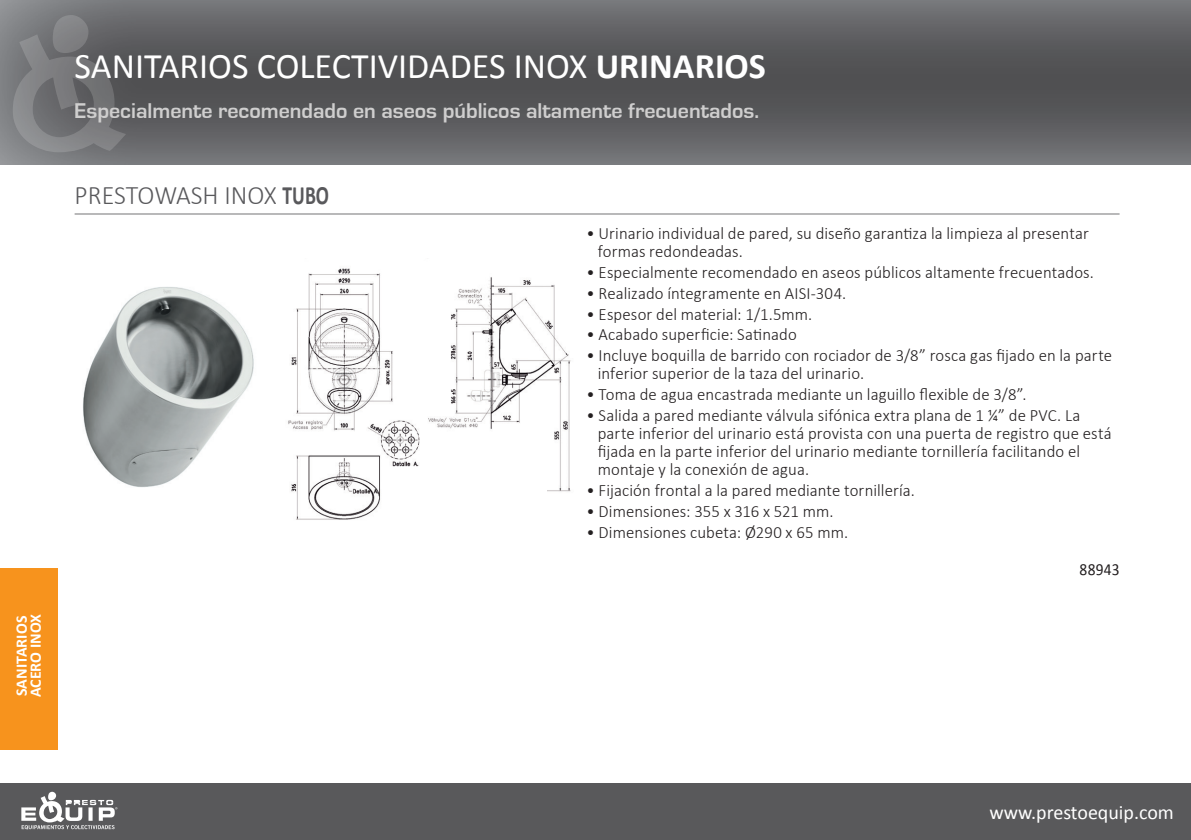
<style>
.page{position:relative;width:1191px;height:840px;background:#fff}
.page>*{position:absolute;margin:0;border:0;box-sizing:border-box;transform-origin:0 0}
.t1{font:36px "Calibri";color:#fff}
.t2{font:300 26.8px "Calibri";letter-spacing:-.005em;color:#59595c}
.Descripcion{font:700 22px "Eurostile";color:#cfcece}
.t3{font:20px "Calibri";color:#fff}
.caracteristicas{font:300 17.2px/18px "Calibri";letter-spacing:.005em;color:#231f20}
.t4{font:17px "Calibri";letter-spacing:.015em;color:#231f20;scale:.91 1}
.t5{font:700 16px/14px "Calibri";color:#fff}
.s1{font-weight:700}
.s2{font-weight:700;font-size:26.6px}
</style>
<div class="page">
<img style="left:0;top:0;width:1191px;height:165px">
<svg style="left:12px;top:15px;width:114px;height:137px;background:#747577"></svg>
<div style="left:0;top:782px;width:1191px;height:57px;background:#59595b"></div>
<svg style="left:21px;top:791px;width:96px;height:37px"></svg>
<div style="left:0;top:567px;width:58px;height:182px;background:#f7931d"></div>
<hr style="left:75px;top:213px;width:1044px;height:1px;background:#737475">
<img style="left:83px;top:287px;width:171px;height:200px">
<img style="left:288px;top:268px;width:283px;height:252px">
<div style="left:433px;top:442px;width:113px;height:110px;background:#fff"></div>
<p class="t5" style="left:14px;top:697px;width:84px;rotate:-90deg">SANITARIOS<br>ACERO INOX</p>
<p class="t1" style="left:75px;top:43px;width:693px">SANITARIOS COLECTIVIDADES INOX <span class="s1">URINARIOS</span></p>
<p class="Descripcion" style="left:75px;top:99px;width:686px">Especialmente recomendado en aseos públicos altamente frecuentados.</p>
<p class="t2" style="left:75px;top:178px;width:256px">PRESTOWASH INOX <span class="s2">TUBO</span></p>
<p class="caracteristicas" style="left:598px;top:224px;width:492px;text-indent:-11px">• Urinario individual de pared, su diseño garantiza la limpieza al presentar formas redondeadas.</p>
<p class="caracteristicas" style="left:586px;top:263px;width:509px">• Especialmente recomendado en aseos públicos altamente frecuentados.</p>
<p class="caracteristicas" style="left:586px;top:284px;width:261px">• Realizado íntegramente en AISI-304.</p>
<p class="caracteristicas" style="left:586px;top:304px;width:227px">• Espesor del material: 1/1.5mm.</p>
<p class="caracteristicas" style="left:586px;top:325px;width:212px">• Acabado superficie: Satinado</p>
<p class="caracteristicas" style="left:598px;top:346px;width:516px;text-indent:-11px">• Incluye boquilla de barrido con rociador de 3/8” rosca gas fijado en la parte inferior superior de la taza del urinario.</p>
<p class="caracteristicas" style="left:586px;top:385px;width:442px">• Toma de agua encastrada mediante un laguillo flexible de 3/8”.</p>
<p class="caracteristicas" style="left:598px;top:406px;width:515px;text-indent:-11px">• Salida a pared mediante válvula sifónica extra plana de 1 ¼” de PVC. La parte inferior del urinario está provista con una puerta de registro que está fijada en la parte inferior del urinario mediante tornillería facilitando el montaje y la conexión de agua.</p>
<p class="caracteristicas" style="left:586px;top:481px;width:330px">• Fijación frontal a la pared mediante tornillería.</p>
<p class="caracteristicas" style="left:586px;top:501px;width:248px">• Dimensiones: 355 x 316 x 521 mm.</p>
<p class="caracteristicas" style="left:586px;top:522px;width:263px">• Dimensiones cubeta: Ø290 x 65 mm.</p>
<p class="t4" style="left:1079px;top:558px;width:46px">88943</p>
<p class="t3" style="left:989px;top:799px;width:186px">www.prestoequip.com</p>
</div>
